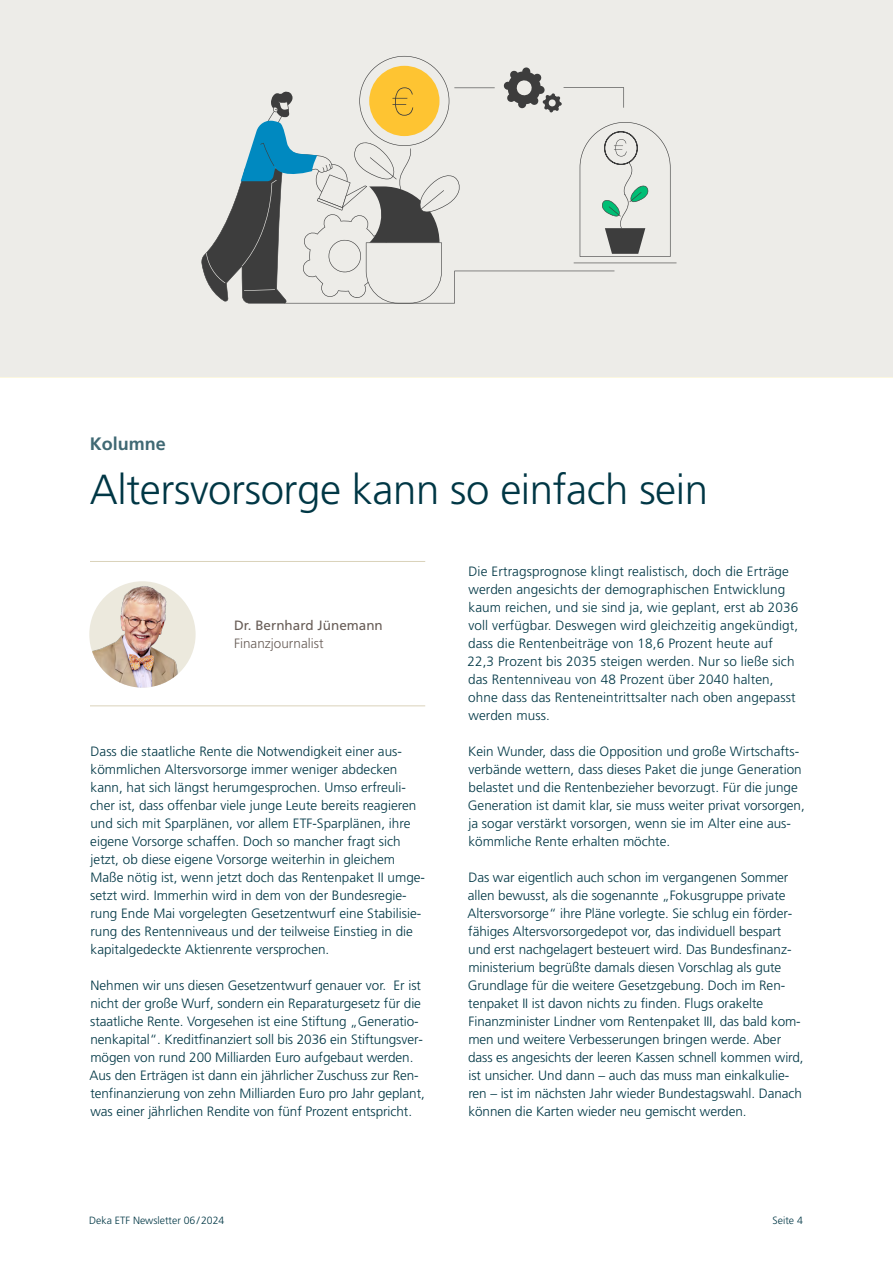
<style>
.page{position:relative;width:893px;height:1263px;background:#fff}
.page>*{position:absolute;margin:0;border:0;box-sizing:border-box;transform-origin:0 0}
.t1{font:300 42px "Deka Frutiger OTPS";letter-spacing:-.01em;color:#003745}
.t2{font:700 18px "Deka Frutiger OTPS";color:#406974}
.t3{font:300 13.5px/18px "Deka Frutiger OTPS";color:#003745}
.t4{font:13.5px "Deka Frutiger OTPS";color:#685d57}
.t5{font:300 13.5px "Deka Frutiger OTPS";color:#685d57}
.t6{font:300 10.5px "Deka Frutiger OTPS";color:#003745}
</style>
<div class="page">
<div style="left:0;top:1px;width:892px;height:376px;background:#edece8"></div>
<svg style="left:201px;top:56px;width:476px;height:247px"></svg>
<img style="left:89px;top:581px;width:107px;height:107px;border-radius:53px">
<hr style="left:90px;top:561px;width:335px;height:1px;background:#dad2ba">
<hr style="left:90px;top:705px;width:335px;height:1px;background:#dad2ba">
<h2 class="t2" style="left:90px;top:433px;width:78px">Kolumne</h2>
<h1 class="t1" style="left:90px;top:464px;width:620px">Altersvorsorge kann so einfach sein</h1>
<p class="t4" style="left:234px;top:617px;width:150px">Dr. Bernhard Jünemann</p>
<p class="t5" style="left:234px;top:635px;width:91px">Finanzjournalist</p>
<p class="t3" style="left:90px;top:742px;width:336px">Dass die staatliche Rente die Notwendigkeit einer aus&shy;kömmlichen Altersvorsorge immer weniger abdecken kann, hat sich längst herumgesprochen. Umso erfreuli&shy;cher ist, dass offenbar viele junge Leute bereits reagieren und sich mit Sparplänen, vor allem ETF-Sparplänen, ihre eigene Vorsorge schaffen. Doch so mancher fragt sich jetzt, ob diese eigene Vorsorge weiterhin in gleichem Maße nötig ist, wenn jetzt doch das Rentenpaket II umge&shy;setzt wird. Immerhin wird in dem von der Bundesregie&shy;rung Ende Mai vorgelegten Gesetzentwurf eine Stabilisie&shy;rung des Rentenniveaus und der teilweise Einstieg in die kapitalgedeckte Aktienrente versprochen.</p>
<p class="t3" style="left:90px;top:976px;width:337px">Nehmen wir uns diesen Gesetzentwurf genauer vor. Er ist nicht der große Wurf, sondern ein Reparaturgesetz für die staatliche Rente. Vorgesehen ist eine Stiftung „Generatio&shy;nenkapital“. Kreditfinanziert soll bis 2036 ein Stiftungsver&shy;mögen von rund 200 Milliarden Euro aufgebaut werden.<br>Aus den Erträgen ist dann ein jährlicher Zuschuss zur Ren&shy;tenfinanzierung von zehn Milliarden Euro pro Jahr geplant, was einer jährlichen Rendite von fünf Prozent entspricht.</p>
<p class="t3" style="left:467px;top:562px;width:332px">Die Ertragsprognose klingt realistisch, doch die Erträge werden angesichts der demographischen Entwicklung kaum reichen, und sie sind ja, wie geplant, erst ab 2036 voll verfügbar. Deswegen wird gleichzeitig angekündigt, dass die Rentenbeiträge von 18,6 Prozent heute auf 22,3 Prozent bis 2035 steigen werden. Nur so ließe sich das Rentenniveau von 48 Prozent über 2040 halten, ohne dass das Renteneintrittsalter nach oben angepasst werden muss.</p>
<p class="t3" style="left:468px;top:742px;width:339px">Kein Wunder, dass die Opposition und große Wirtschafts&shy;verbände wettern, dass dieses Paket die junge Generation belastet und die Rentenbezieher bevorzugt. Für die junge Generation ist damit klar, sie muss weiter privat vorsorgen, ja sogar verstärkt vorsorgen, wenn sie im Alter eine aus&shy;kömmliche Rente erhalten möchte.</p>
<p class="t3" style="left:467px;top:868px;width:338px">Das war eigentlich auch schon im vergangenen Sommer allen bewusst, als die sogenannte „Fokusgruppe private Altersvorsorge“ ihre Pläne vorlegte. Sie schlug ein förder&shy;fähiges Altersvorsorgedepot vor, das individuell bespart und erst nachgelagert besteuert wird. Das Bundesfinanz&shy;ministerium begrüßte damals diesen Vorschlag als gute Grundlage für die weitere Gesetzgebung. Doch im Ren&shy;tenpaket II ist davon nichts zu finden. Flugs orakelte Finanzminister Lindner vom Rentenpaket III, das bald kom&shy;men und weitere Verbesserungen bringen werde. Aber dass es angesichts der leeren Kassen schnell kommen wird, ist unsicher. Und dann – auch das muss man einkalkulie&shy;ren – ist im nächsten Jahr wieder Bundestagswahl. Danach können die Karten wieder neu gemischt werden.</p>
<p class="t6" style="left:89px;top:1214px;width:137px">Deka ETF Newsletter 06/2024</p>
<p class="t6" style="left:773px;top:1214px;width:32px">Seite 4</p>
</div>
